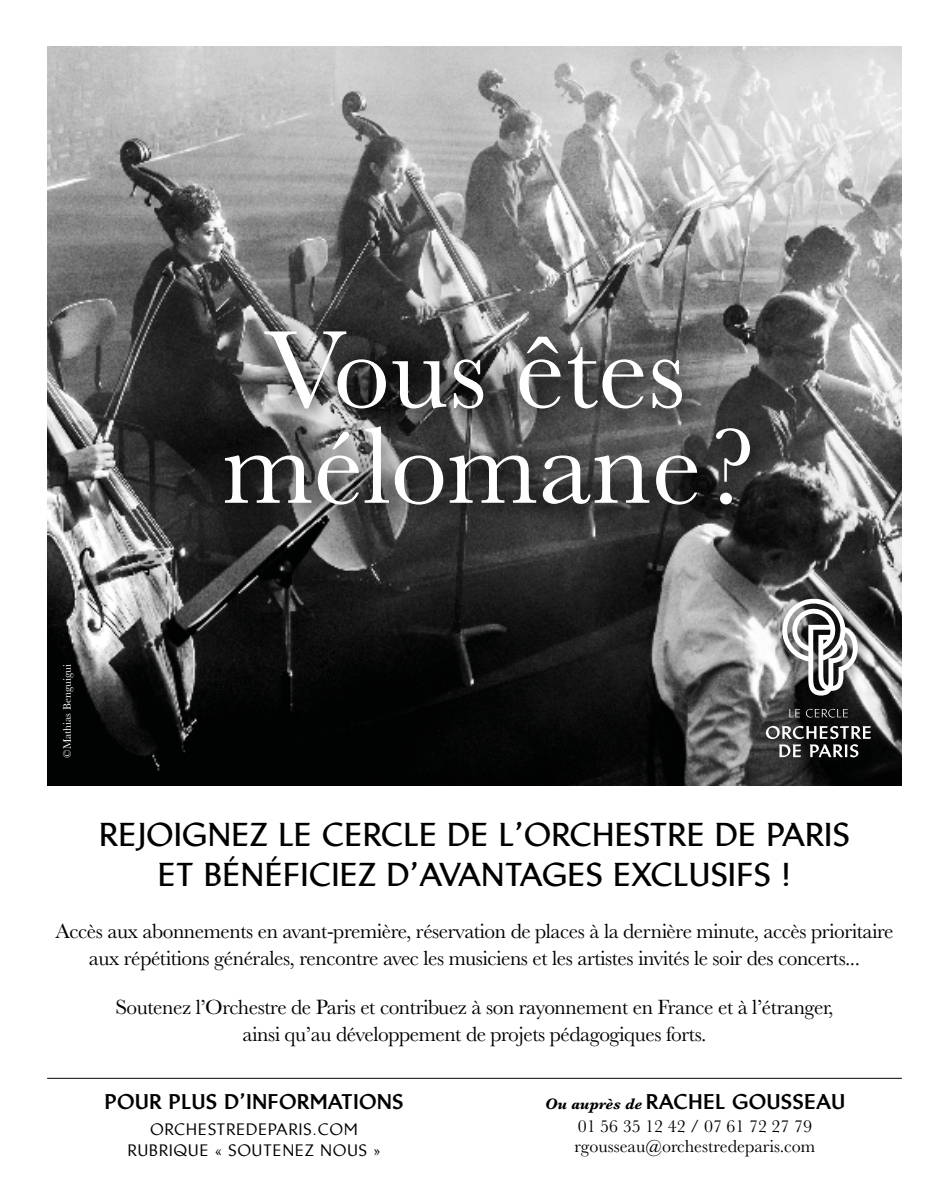
<style>
.page{position:relative;width:944px;height:1200px;background:#fff}
.page>*{position:absolute;margin:0;border:0;box-sizing:border-box;transform-origin:0 0}
.t1{font:113.62px/96.1px "Baskerville MT Pro";color:#fff;text-align:center}
.t2{font:700 31.5px/40.5px "Brewery Com";letter-spacing:.03em;color:#000;text-align:center}
.t3{font:21.38px/27px "Baskerville MT Pro";letter-spacing:-.02em;color:#000;text-align:center}
.t4{font:800 20.25px "Brewery Com";letter-spacing:.04em;color:#000}
.t5{font:18px/20.2px "Baskerville MT Pro";color:#000}
.t6{font:500 15.75px/21.6px "Brewery Com";letter-spacing:.075em;color:#000;text-align:center}
.t7{font:11.25px "Baskerville MT Pro";color:#fff}
.s1{font-family:"Baskerville MT Pro";font-weight:700;font-style:italic;font-size:15.75px}
</style>
<div class="page">
<img style="left:47px;top:46px;width:855px;height:739px">
<svg style="left:211px;top:315px;width:564px;height:214px"></svg>
<div style="left:753px;top:584px;width:132px;height:186px;background:#000;opacity:.75"></div>
<svg style="left:766px;top:725px;width:105px;height:32px"></svg>
<svg style="left:778px;top:598px;width:80px;height:97px"></svg>
<svg style="left:789px;top:708px;width:11px;height:9px"></svg>
<svg style="left:806px;top:708px;width:42px;height:9px"></svg>
<hr style="left:47px;top:1077px;width:855px;height:1px;background:#000">
<p class="t7" style="left:61px;top:757px;width:95px;rotate:-90deg">©Mathias Benguigui</p>
<h1 class="t1" style="left:223px;top:322px;width:535px">Vous êtes mélomane?</h1>
<h2 class="t2" style="left:100px;top:814px;width:751px">REJOIGNEZ LE CERCLE DE L’ORCHESTRE DE PARIS<br>ET BÉNÉFICIEZ D’AVANTAGES EXCLUSIFS !</h2>
<p class="t3" style="left:55px;top:917px;width:840px">Accès aux abonnements en avant-première, réservation de places à la dernière minute, accès prioritaire aux répétitions générales, rencontre avec les musiciens et les artistes invités le soir des concerts...</p>
<p class="t3" style="left:115px;top:993px;width:720px">Soutenez l’Orchestre de Paris et contribuez à son rayonnement en France et à l’étranger, ainsi qu’au développement de projets pédagogiques forts.</p>
<p class="t4" style="left:105px;top:1089px;width:300px">POUR PLUS D’INFORMATIONS</p>
<p class="t6" style="left:128px;top:1117px;width:254px">ORCHESTREDEPARIS.COM<br>RUBRIQUE « SOUTENEZ NOUS »</p>
<p class="t4" style="left:545px;top:1089px;width:302px"><span class="s1">Ou auprès de</span> RACHEL GOUSSEAU</p>
<p class="t5" style="left:574px;top:1115px;width:242px">01 56 35 12 42 / 07 61 72 27 79 rgousseau@orchestredeparis.com</p>
</div>
